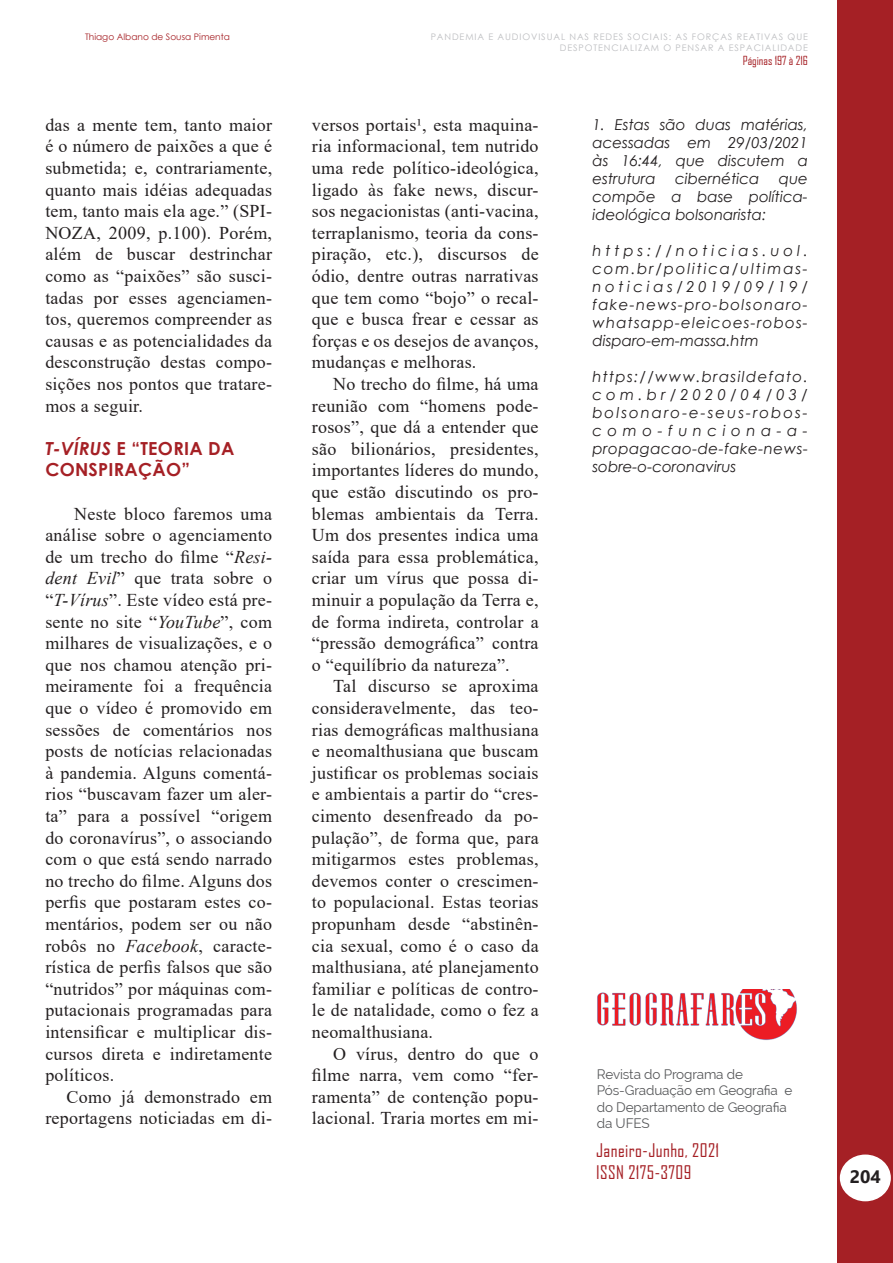
<style>
.page{position:relative;width:893px;height:1263px;background:#fff}
.page>*{position:absolute;margin:0;border:0;box-sizing:border-box;transform-origin:0 0}
.Corpo_do_Texto_Ofici{font:18px/21.6px "Times New Roman";letter-spacing:.015em;color:#231f20;text-align:justify}
.t1{font:18px/21.6px "Agency FB";letter-spacing:.025em;color:#a52025}
.TÍTULO_CENTURY{font:700 18px/21.6px "Century Gothic";letter-spacing:.015em;color:#a52025}
.t2{font:700 18px "Segoe UI";color:#231f20}
.t3{font:italic 15px/18px "Century Gothic";color:#231f20;text-align:justify}
.t4{font:13.5px/16.2px "Raleway";letter-spacing:-.01em;color:#57585a}
.t5{font:12px "Agency FB";color:#a52025}
.t6{font:9px/10.8px "Century Gothic";letter-spacing:.1em;color:#bcbdc0;text-align:right}
.t7{font:9px "Century Gothic";color:#a52025}
.s1{font-style:italic}
</style>
<div class="page">
<div style="left:838px;top:0;width:55px;height:1263px;background:#a52025"></div>
<div style="left:841px;top:1155px;width:49px;height:45px;background:#fff;border-radius:50%"></div>
<div style="left:840px;top:1154px;width:51px;height:47px;border:2px solid #fff;border-radius:50%"></div>
<img style="left:597px;top:989px;width:200px;height:51px">
<p class="t7" style="left:85px;top:30px;width:146px">Thiago Albano de Sousa Pimenta</p>
<p class="Corpo_do_Texto_Ofici" style="left:45px;top:113px;width:228px">das a mente tem, tanto maior é o número de paixões a que é submetida; e, contrariamente, quanto mais idéias adequadas tem, tanto mais ela age.” (SPI-NOZA, 2009, p.100). Porém, além de buscar destrinchar como as “paixões” são susci&shy;tadas por esses agenciamen&shy;tos, queremos compreender as causas e as potencialidades da desconstrução destas compo&shy;sições nos pontos que tratare&shy;mos a seguir.</p>
<p class="TÍTULO_CENTURY" style="left:45px;top:437px;width:191px"><span class="s1">T-VÍRUS</span> E “TEORIA DA<br>CONSPIRAÇÃO”</p>
<p class="Corpo_do_Texto_Ofici" style="left:45px;top:502px;width:228px;text-indent:29px">Neste bloco faremos uma análise sobre o agenciamento de um trecho do filme “<span class="s1">Resi&shy;dent Evil</span>” que trata sobre o “<span class="s1">T-Vírus</span>”. Este vídeo está pre&shy;sente no site “<span class="s1">YouTube</span>”, com milhares de visualizações, e o que nos chamou atenção pri&shy;meiramente foi a frequência que o vídeo é promovido em sessões de comentários nos posts de notícias relacionadas à pandemia. Alguns comentá&shy;rios “buscavam fazer um aler&shy;ta” para a possível “origem do coronavírus”, o associando com o que está sendo narrado no trecho do filme. Alguns dos perfis que postaram estes co&shy;mentários, podem ser ou não robôs no <span class="s1">Facebook</span>, caracte&shy;rística de perfis falsos que são “nutridos” por máquinas com&shy;putacionais programadas para intensificar e multiplicar dis&shy;cursos direta e indiretamente políticos.</p>
<p class="Corpo_do_Texto_Ofici" style="left:45px;top:1085px;width:228px;text-align:right">Como já demonstrado em reportagens noticiadas em di-</p>
<p class="t6" style="left:431px;top:31px;width:379px">PANDEMIA E AUDIOVISUAL NAS REDES SOCIAIS: AS FORÇAS REATIVAS QUE<br>DESPOTENCIALIZAM O PENSAR A ESPACIALIDADE</p>
<p class="t5" style="left:743px;top:53px;width:67px">Páginas 197 à 216</p>
<p class="Corpo_do_Texto_Ofici" style="left:312px;top:113px;width:228px">versos portais¹, esta maquina&shy;ria informacional, tem nutrido uma rede político-ideológica, ligado às fake news, discur&shy;sos negacionistas (anti-vacina, terraplanismo, teoria da cons&shy;piração, etc.), discursos de ódio, dentre outras narrativas que tem como “bojo” o recal&shy;que e busca frear e cessar as forças e os desejos de avanços, mudanças e melhoras.</p>
<p class="Corpo_do_Texto_Ofici" style="left:312px;top:373px;width:228px;text-indent:21px">No trecho do filme, há uma reunião com “homens pode&shy;rosos”, que dá a entender que são bilionários, presidentes, importantes líderes do mundo, que estão discutindo os pro&shy;blemas ambientais da Terra.<br>Um dos presentes indica uma saída para essa problemática, criar um vírus que possa di&shy;minuir a população da Terra e, de forma indireta, controlar a “pressão demográfica” contra o “equilíbrio da natureza”.</p>
<p class="Corpo_do_Texto_Ofici" style="left:312px;top:675px;width:228px;text-indent:21px">Tal discurso se aproxima consideravelmente, das teo&shy;rias demográficas malthusiana e neomalthusiana que buscam justificar os problemas sociais e ambientais a partir do “cres&shy;cimento desenfreado da po&shy;pulação”, de forma que, para mitigarmos estes problemas, devemos conter o crescimen&shy;to populacional. Estas teorias propunham desde “abstinên&shy;cia sexual, como é o caso da malthusiana, até planejamento familiar e políticas de contro&shy;le de natalidade, como o fez a neomalthusiana.</p>
<p class="Corpo_do_Texto_Ofici" style="left:312px;top:1042px;width:228px;text-indent:21px">O vírus, dentro do que o filme narra, vem como “fer&shy;ramenta” de contenção popu&shy;lacional. Traria mortes em mi-</p>
<p class="t3" style="left:592px;top:115px;width:217px">1. Estas são duas matérias, acessadas em 29/03/2021 às 16:44, que discutem a estrutura</p>
<p class="t3" style="left:675px;top:169px;width:86px">cibernética</p>
<p class="t3" style="left:592px;top:169px;width:217px;text-indent:186px">que compõe a base política&shy;ideológica bolsonarista:</p>
<p class="t3" style="left:592px;top:241px;width:217px">https://noticias.uol. com.br/politica/ultimas&shy;noticias/2019/09/19/ fake-news-pro-bolsonaro&shy;whatsapp-eleicoes-robos&shy;disparo-em-massa.htm</p>
<p class="t3" style="left:592px;top:367px;width:217px">https://www.brasildefato. com.br/2020/04/03/ bolsonaro-e-seus-robos&shy;como-funciona-a&shy;propagacao-de-fake-news&shy;sobre-o-coronavirus</p>
<p class="t4" style="left:597px;top:1066px;width:197px">Revista do Programa de<br>Pós-Graduação em Geografia e do Departamento de Geografia da UFES</p>
<p class="t1" style="left:596px;top:1139px;width:124px">Janeiro-Junho, 2021<br>ISSN 2175-3709</p>
<p class="t2" style="left:850px;top:1159px;width:33px">204</p>
</div>
